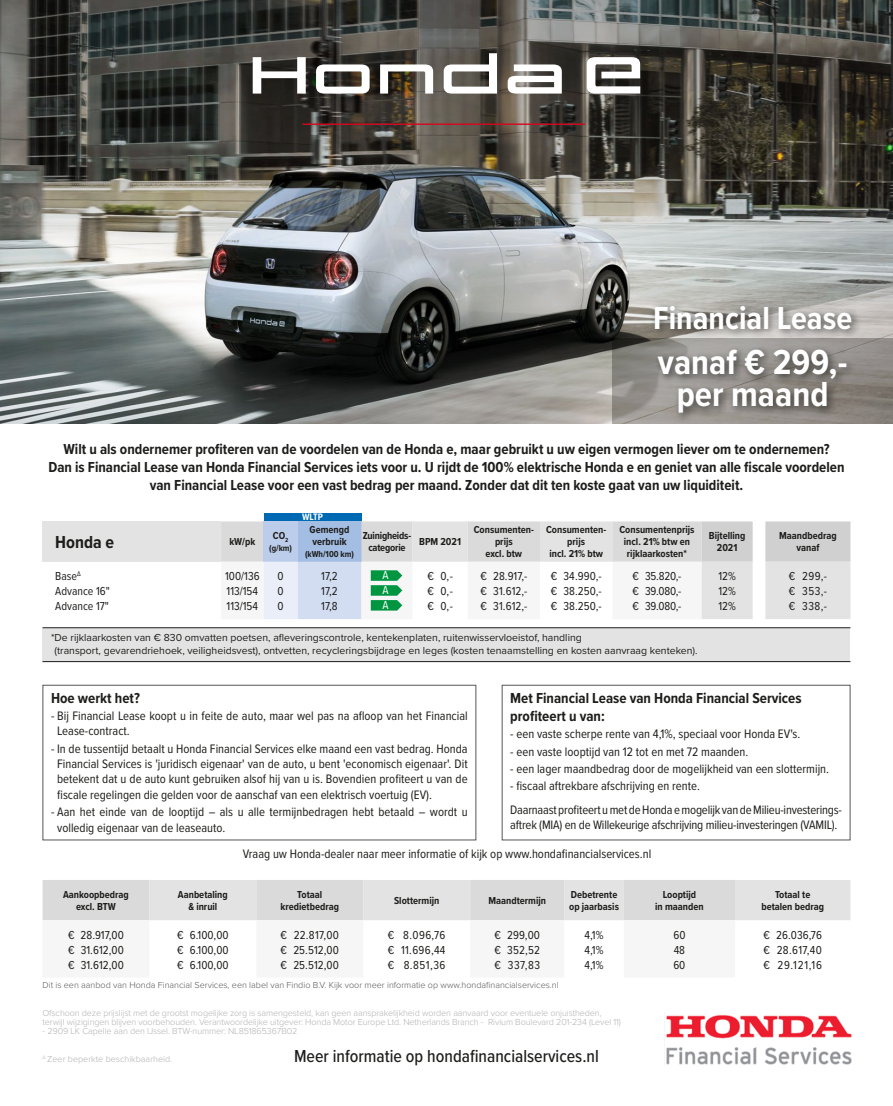
<style>
.page{position:relative;width:893px;height:1106px;background:#fff}
.page>*{position:absolute;margin:0;border:0;box-sizing:border-box;transform-origin:0 0}
.t1{font:700 36px/32.4px "Proxima Nova Cond";color:#fff;text-align:center}
.t2{font:700 33px "Proxima Nova Cond";color:#fff}
.t3{font:500 18px "Proxima Nova Cond";color:#1d1d1b}
.t4{font:700 18px "Proxima Nova Cond";color:#1d1d1b}
.t5{font:700 15px/18px "Proxima Nova Cond";color:#1d1d1b;text-align:center}
.t6{font:12.75px/15.3px "Proxima Nova Cond";color:#1d1d1b}
.t7{font:12px "Proxima Nova Cond";letter-spacing:.005em;color:#1d1d1b}
.t8{font:12px "Proxima Nova Cond";color:#fff}
.t9{font:700 10.5px/12px "Proxima Nova Cond";color:#1d1d1b;text-align:center}
.t10{font:10.5px/12.6px "Proxima Nova";color:#1d1d1b}
.t11{font:700 10.5px/12px "Proxima Nova Cond";letter-spacing:-.02em;color:#1d1d1b;text-align:center}
.t12{font:700 9.75px "Proxima Nova Cond";color:#fff}
.t13{font:300 9px/9px "Proxima Nova";letter-spacing:-.01em;color:#b3b2b2}
.t14{font:300 9px "Proxima Nova";color:#575756}
.t15{font:700 9px "Proxima Nova Cond";color:#1d1d1b}
</style>
<div class="page">
<img style="left:0;top:261px;width:893px;height:162px">
<div style="left:43px;top:685px;width:433px;height:155px;border:1px solid #575756"></div>
<div style="left:502px;top:685px;width:348px;height:155px;border:1px solid #575756"></div>
<svg style="left:0;top:0;width:893px;height:261px;background:#5e5e59"></svg>
<hr style="left:302px;top:123px;width:283px;height:2px;background:#d6081f">
<svg style="left:253px;top:57px;width:53px;height:37px"></svg>
<svg style="left:316px;top:64px;width:54px;height:30px"></svg>
<svg style="left:380px;top:64px;width:53px;height:30px"></svg>
<svg style="left:444px;top:53px;width:53px;height:41px"></svg>
<svg style="left:508px;top:64px;width:54px;height:30px"></svg>
<svg style="left:587px;top:57px;width:53px;height:37px"></svg>
<svg style="left:43px;top:880px;width:807px;height:40px;background:#dedede"></svg>
<img style="left:666px;top:1015px;width:185px;height:50px">
<svg style="left:612px;top:338px;width:281px;height:85px;background:#85817c"></svg>
<div style="left:650px;top:301px;width:212px;height:122px;background:#1d1d1b;opacity:.75"></div>
<div style="left:264px;top:513px;width:97px;height:8px;background:#0069b4"></div>
<div style="left:43px;top:521px;width:178px;height:40px;background:#e3e3e3"></div>
<svg style="left:221px;top:521px;width:629px;height:98px"></svg>
<div style="left:43px;top:628px;width:807px;height:33px;background:#e3e3e3"></div>
<hr style="left:43px;top:661px;width:807px;height:1px;background:#1d1d1b">
<hr style="left:43px;top:627px;width:807px;height:1px;background:#1d1d1b">
<h2 class="t2" style="left:653px;top:293px;width:200px">Financial Lease</h2>
<h1 class="t1" style="left:658px;top:345px;width:191px">vanaf € 299,- per maand</h1>
<p class="t5" style="left:48px;top:440px;width:798px">Wilt u als ondernemer profiteren van de voordelen van de Honda e, maar gebruikt u uw eigen vermogen liever om te ondernemen?<br>Dan is Financial Lease van Honda Financial Services iets voor u. U rijdt de 100% elektrische Honda e en geniet van alle fiscale voordelen van Financial Lease voor een vast bedrag per maand. Zonder dat dit ten koste gaat van uw liquiditeit.</p>
<h3 class="t4" style="left:55px;top:528px;width:60px">Honda e</h3>
<p class="t9" style="left:229px;top:535px;width:27px">kW/pk</p>
<p class="t9" style="left:273px;top:529px;width:17px">CO<sub>2</sub></p>
<p class="t15" style="left:269px;top:541px;width:24px">(g/km)</p>
<p class="t12" style="left:302px;top:510px;width:22px">WLTP</p>
<p class="t9" style="left:310px;top:523px;width:41px;text-align:left">Gemengd verbruik</p>
<p class="t15" style="left:305px;top:547px;width:50px">(kWh/100 km)</p>
<p class="t11" style="left:363px;top:529px;width:50px">Zuinigheids&shy;categorie</p>
<p class="t9" style="left:419px;top:535px;width:43px">BPM 2021</p>
<p class="t9" style="left:474px;top:523px;width:62px">Consumenten&shy;prijs<br>excl. btw</p>
<p class="t9" style="left:546px;top:523px;width:62px">Consumenten&shy;prijs<br>incl. 21% btw</p>
<p class="t9" style="left:619px;top:523px;width:77px">Consumentenprijs incl. 21% btw en rijklaarkosten*</p>
<p class="t9" style="left:709px;top:529px;width:38px">Bijtelling<br>2021</p>
<p class="t9" style="left:779px;top:529px;width:59px">Maandbedrag vanaf</p>
<p class="t7" style="left:55px;top:567px;width:27px">Base<sup>Δ</sup></p>
<p class="t7" style="left:225px;top:567px;width:36px">100/136</p>
<p class="t7" style="left:278px;top:567px;width:8px">0</p>
<p class="t7" style="left:321px;top:567px;width:18px">17,2</p>
<p class="t8" style="left:383px;top:566px;width:8px">A</p>
<p class="t7" style="left:427px;top:567px;width:27px">€ 0,-</p>
<p class="t7" style="left:480px;top:567px;width:48px">€ 28.917,-</p>
<p class="t7" style="left:551px;top:567px;width:53px">€ 34.990,-</p>
<p class="t7" style="left:632px;top:567px;width:50px">€ 35.820,-</p>
<p class="t7" style="left:718px;top:567px;width:19px">12%</p>
<p class="t7" style="left:789px;top:567px;width:40px">€ 299,-</p>
<p class="t7" style="left:55px;top:582px;width:56px">Advance 16"</p>
<p class="t7" style="left:227px;top:582px;width:33px">113/154</p>
<p class="t7" style="left:278px;top:582px;width:8px">0</p>
<p class="t7" style="left:321px;top:582px;width:18px">17,2</p>
<p class="t8" style="left:383px;top:581px;width:8px">A</p>
<p class="t7" style="left:427px;top:582px;width:27px">€ 0,-</p>
<p class="t7" style="left:480px;top:582px;width:48px">€ 31.612,-</p>
<p class="t7" style="left:551px;top:582px;width:52px">€ 38.250,-</p>
<p class="t7" style="left:632px;top:582px;width:50px">€ 39.080,-</p>
<p class="t7" style="left:718px;top:582px;width:19px">12%</p>
<p class="t7" style="left:789px;top:582px;width:40px">€ 353,-</p>
<p class="t7" style="left:55px;top:597px;width:55px">Advance 17"</p>
<p class="t7" style="left:227px;top:597px;width:33px">113/154</p>
<p class="t7" style="left:278px;top:597px;width:8px">0</p>
<p class="t7" style="left:321px;top:597px;width:18px">17,8</p>
<p class="t8" style="left:383px;top:596px;width:8px">A</p>
<p class="t7" style="left:427px;top:597px;width:27px">€ 0,-</p>
<p class="t7" style="left:480px;top:597px;width:48px">€ 31.612,-</p>
<p class="t7" style="left:551px;top:597px;width:52px">€ 38.250,-</p>
<p class="t7" style="left:632px;top:597px;width:50px">€ 39.080,-</p>
<p class="t7" style="left:718px;top:597px;width:19px">12%</p>
<p class="t7" style="left:789px;top:597px;width:40px">€ 338,-</p>
<p class="t10" style="left:55px;top:631px;width:644px;text-indent:-4px">*De rijklaarkosten van € 830 omvatten poetsen, afleveringscontrole, kentekenplaten, ruitenwisservloeistof, handling<br>(transport, gevarendriehoek, veiligheidsvest), ontvetten, recycleringsbijdrage en leges (kosten tenaamstelling en kosten aanvraag kenteken).</p>
<p class="t5" style="left:51px;top:688px;width:90px">Hoe werkt het?</p>
<p class="t6" style="left:57px;top:707px;width:412px;text-indent:-6px">- Bij Financial Lease koopt u in feite de auto, maar wel pas na afloop van het Financial<br>Lease-contract.</p>
<p class="t6" style="left:57px;top:740px;width:412px;text-align:justify;text-indent:-6px">- In de tussentijd betaalt u Honda Financial Services elke maand een vast bedrag. Honda Financial Services is 'juridisch eigenaar' van de auto, u bent 'economisch eigenaar'. Dit betekent dat u de auto kunt gebruiken alsof hij van u is. Bovendien profiteert u van de fiscale regelingen die gelden voor de aanschaf van een elektrisch voertuig (EV).</p>
<p class="t6" style="left:57px;top:803px;width:412px;text-indent:-6px">- Aan het einde van de looptijd – als u alle termijnbedragen hebt betaald – wordt u volledig eigenaar van de leaseauto.</p>
<p class="t5" style="left:510px;top:688px;width:293px;text-align:left">Met Financial Lease van Honda Financial Services profiteert u van:</p>
<p class="t6" style="left:510px;top:725px;width:291px">- een vaste scherpe rente van 4,1%, speciaal voor Honda EV's.</p>
<p class="t6" style="left:510px;top:743px;width:240px">- een vaste looptijd van 12 tot en met 72 maanden.</p>
<p class="t6" style="left:510px;top:760px;width:320px">- een lager maandbedrag door de mogelijkheid van een slottermijn.</p>
<p class="t6" style="left:510px;top:774px;width:332px;line-height:23.4px">- fiscaal aftrekbare afschrijving en rente.<br>Daarnaast profiteert u met de Honda e mogelijk van de Milieu-investerings-</p>
<p class="t6" style="left:510px;top:816px;width:329px">aftrek (MIA) en de Willekeurige afschrijving milieu-investeringen (VAMIL).</p>
<p class="t6" style="left:243px;top:845px;width:410px">Vraag uw Honda-dealer naar meer informatie of kijk op www.hondafinancialservices.nl</p>
<p class="t9" style="left:63px;top:888px;width:67px">Aankoopbedrag excl. BTW</p>
<p class="t9" style="left:178px;top:888px;width:51px">Aanbetaling &amp; inruil</p>
<p class="t9" style="left:281px;top:888px;width:60px">Totaal kredietbedrag</p>
<p class="t9" style="left:394px;top:894px;width:47px">Slottermijn</p>
<p class="t9" style="left:488px;top:894px;width:59px">Maandtermijn</p>
<p class="t9" style="left:569px;top:888px;width:51px;text-align:left">Debetrente op jaarbasis</p>
<p class="t9" style="left:655px;top:888px;width:50px">Looptijd<br>in maanden</p>
<p class="t9" style="left:761px;top:888px;width:64px">Totaal te betalen bedrag</p>
<p class="t7" style="left:68px;top:926px;width:57px">€ 28.917,00</p>
<p class="t7" style="left:177px;top:926px;width:53px">€ 6.100,00</p>
<p class="t7" style="left:281px;top:926px;width:60px">€ 22.817,00</p>
<p class="t7" style="left:388px;top:926px;width:59px">€ 8.096,76</p>
<p class="t7" style="left:494px;top:926px;width:47px">€ 299,00</p>
<p class="t7" style="left:585px;top:926px;width:20px">4,1%</p>
<p class="t7" style="left:673px;top:926px;width:14px">60</p>
<p class="t7" style="left:763px;top:926px;width:60px">€ 26.036,76</p>
<p class="t7" style="left:68px;top:940px;width:57px">€ 31.612,00</p>
<p class="t7" style="left:177px;top:940px;width:53px">€ 6.100,00</p>
<p class="t7" style="left:281px;top:940px;width:60px">€ 25.512,00</p>
<p class="t7" style="left:388px;top:940px;width:59px">€ 11.696,44</p>
<p class="t7" style="left:494px;top:940px;width:47px">€ 352,52</p>
<p class="t7" style="left:585px;top:940px;width:20px">4,1%</p>
<p class="t7" style="left:674px;top:940px;width:13px">48</p>
<p class="t7" style="left:763px;top:940px;width:60px">€ 28.617,40</p>
<p class="t7" style="left:68px;top:955px;width:57px">€ 31.612,00</p>
<p class="t7" style="left:177px;top:955px;width:53px">€ 6.100,00</p>
<p class="t7" style="left:281px;top:955px;width:60px">€ 25.512,00</p>
<p class="t7" style="left:388px;top:955px;width:59px">€ 8.851,36</p>
<p class="t7" style="left:494px;top:955px;width:47px">€ 337,83</p>
<p class="t7" style="left:585px;top:955px;width:20px">4,1%</p>
<p class="t7" style="left:673px;top:955px;width:14px">60</p>
<p class="t7" style="left:763px;top:955px;width:60px">€ 29.121,16</p>
<p class="t14" style="left:43px;top:977px;width:518px">Dit is een aanbod van Honda Financial Services, een label van Findio B.V. Kijk voor meer informatie op www.hondafinancialservices.nl</p>
<p class="t13" style="left:43px;top:1007px;width:580px">Ofschoon deze prijslijst met de grootst mogelijke zorg is samengesteld, kan geen aansprakelijkheid worden aanvaard voor eventuele onjuistheden, terwijl wijzigingen blijven voorbehouden. Verantwoordelijke uitgever: Honda Motor Europe Ltd. Netherlands Branch - Rivium Boulevard 201-234 (Level 11)</p>
<p class="t13" style="left:43px;top:1025px;width:256px">- 2909 LK Capelle aan den IJssel. BTW-nummer: NL851865367B02</p>
<p class="t13" style="left:43px;top:1054px;width:131px"><sup>Δ</sup> Zeer beperkte beschikbaarheid.</p>
<h3 class="t3" style="left:294px;top:1043px;width:306px">Meer informatie op hondafinancialservices.nl</h3>
</div>
